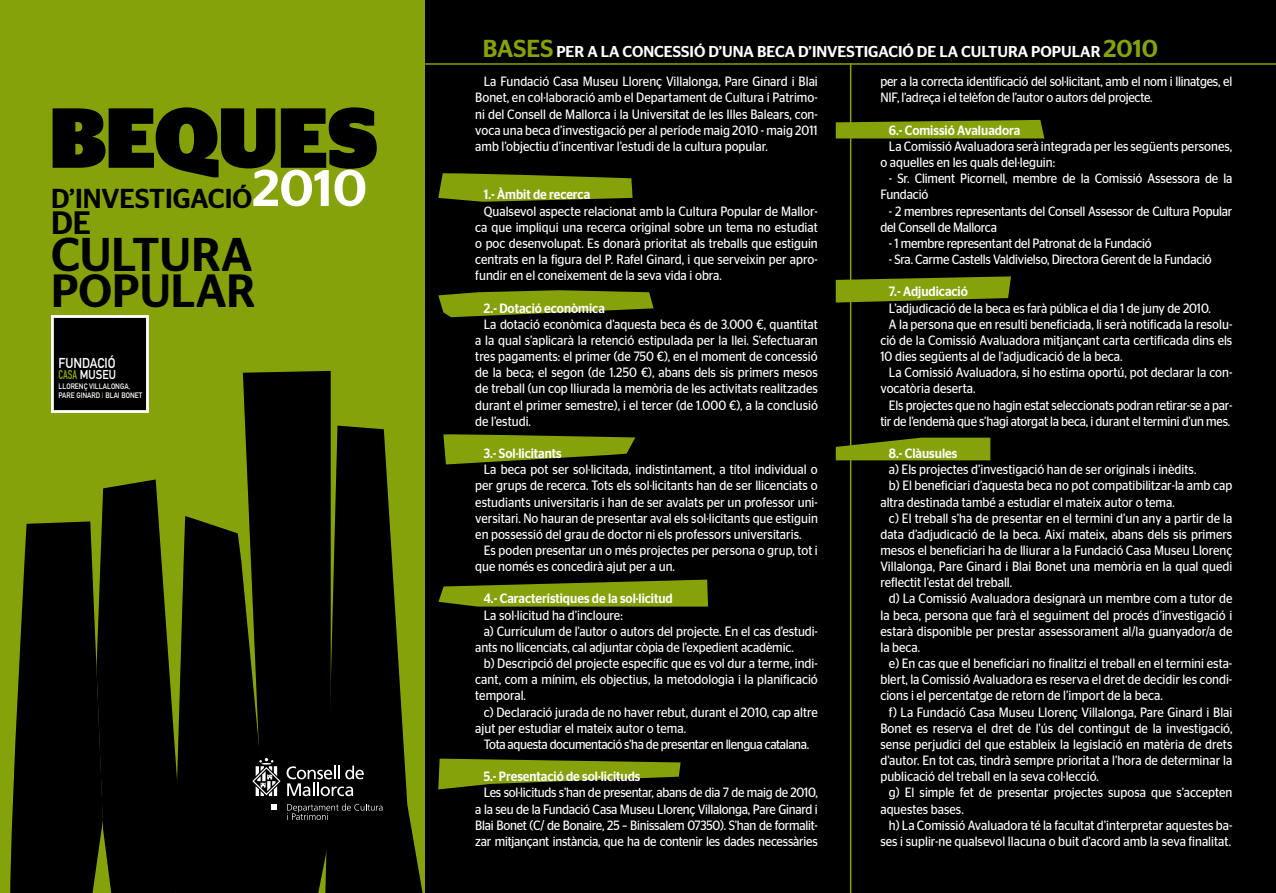
<style>
.page{position:relative;width:1276px;height:893px;background:#fff}
.page>*{position:absolute;margin:0;border:0;box-sizing:border-box;transform-origin:0 0}
.t1{font:900 84.75px "Stag Sans";letter-spacing:-.02em;color:#000}
.t2{font:500 51.45px "Stag Sans";color:#fff}
.t3{font:500 47.25px "Stag Sans";color:#000}
.t4{font:500 46.5px "Stag Sans";color:#000}
.t5{font:500 32.4px "Stag Sans";color:#000}
.t6{font:500 27.45px "Stag Sans";color:#000}
.t7{font:500 15.75px "Stag Sans";color:#fff}
.t8{font:14.1px "DIN Mittelschrift Std";color:#fff;scale:.9 1}
.t9{font:13.5px/16.2px "Stag Sans";color:#fff;text-align:justify;scale:.9 1}
.t10{font:13.5px/16.2px "Stag Sans";letter-spacing:-.02em;color:#fff;scale:.9 1}
.t11{font:500 13.5px "Stag Sans";color:#fff;scale:.9 1}
.t12{font:13.5px "Stag Sans";letter-spacing:-.03em;color:#fff;scale:.9 1}
.t13{font:12.75px "DIN Mittelschrift Std";color:#fff;scale:.9 1}
.t14{font:7.8px "DIN Mittelschrift Std";color:#fff;scale:.9 1}
.s1{font-family:"DIN Engschrift Std";color:#86a20b}
.s2{color:#86a20b}
.s3{font-size:24.6px;color:#86a20b}
</style>
<div class="page">
<div style="left:0;top:0;width:425px;height:893px;background:#86a20b"></div>
<div style="left:243px;top:371px;width:88px;height:522px;background:#000"></div>
<div style="left:425px;top:0;width:851px;height:893px;background:#000"></div>
<svg style="left:10px;top:479px;width:270px;height:414px"></svg>
<svg style="left:286px;top:426px;width:136px;height:467px"></svg>
<svg style="left:836px;top:120px;width:208px;height:19px;background:#799309"></svg>
<svg style="left:836px;top:276px;width:175px;height:27px"></svg>
<svg style="left:836px;top:438px;width:154px;height:22px;background:#779009"></svg>
<svg style="left:438px;top:173px;width:194px;height:29px;background:#6f8609"></svg>
<svg style="left:438px;top:290px;width:215px;height:27px"></svg>
<svg style="left:443px;top:434px;width:192px;height:30px"></svg>
<svg style="left:438px;top:580px;width:270px;height:27px;background:#718909"></svg>
<svg style="left:438px;top:759px;width:242px;height:30px"></svg>
<hr style="left:425px;top:63px;width:851px;height:2px;background:#86a20b">
<hr style="left:850px;top:63px;width:1px;height:830px;background:#86a20b">
<svg style="left:51px;top:315px;width:98px;height:98px;background:#1c1c1c"></svg>
<h1 class="t1" style="left:49px;top:89px;width:331px">BEQUES</h1>
<h2 class="t2" style="left:252px;top:158px;width:116px">2010</h2>
<h3 class="t6" style="left:51px;top:182px;width:203px">D’INVESTIGACIÓ</h3>
<h3 class="t5" style="left:51px;top:204px;width:41px">DE</h3>
<h3 class="t3" style="left:51px;top:228px;width:203px">CULTURA</h3>
<h3 class="t4" style="left:51px;top:264px;width:206px">POPULAR</h3>
<p class="t8" style="left:59px;top:355px;width:65px">FUNDACIÓ</p>
<p class="t13" style="left:59px;top:367px;width:64px"><span class="s1">CASA</span> MUSEU</p>
<p class="t14" style="left:59px;top:381px;width:44px">LLORENÇ VILLAL</p>
<p class="t14" style="left:111px;top:381px;width:23px">ONGA,</p>
<p class="t14" style="left:59px;top:391px;width:25px">PARE GINA</p>
<p class="t14" style="left:92px;top:391px;width:58px">RD <span class="s2">I</span> BLAI BONET</p>
<p class="t7" style="left:483px;top:42px;width:677px"><span class="s3">BASES</span> PER A LA CONCESSIÓ D’UNA BECA D’INVESTIGACIÓ DE LA CULTURA POPULAR <span class="s3">2010</span></p>
<p class="t9" style="left:475px;top:73px;width:382px;text-indent:9px">La Fundació Casa Museu Llorenç Villalonga, Pare Ginard i Blai Bonet, en col·laboració amb el Departament de Cultura i Patrimo&shy;ni del Consell de Mallorca i la Universitat de les Illes Balears, con&shy;voca una beca d’investigació per al període maig 2010 - maig 2011 amb l’objectiu d’incentivar l’estudi de la cultura popular.</p>
<p class="t11" style="left:484px;top:187px;width:120px">1.- Àmbit de recerca</p>
<p class="t9" style="left:475px;top:203px;width:382px;text-indent:9px">Qualsevol aspecte relacionat amb la Cultura Popular de Mallor&shy;ca que impliqui una recerca original sobre un tema no estudiat o poc desenvolupat. Es donarà prioritat als treballs que estiguin centrats en la figura del P. Rafel Ginard, i que serveixin per apro&shy;fundir en el coneixement de la seva vida i obra.</p>
<p class="t11" style="left:484px;top:300px;width:136px">2.- Dotació econòmica</p>
<p class="t9" style="left:475px;top:316px;width:382px;text-indent:9px">La dotació econòmica d’aquesta beca és de 3.000 €, quantitat a la qual s’aplicarà la retenció estipulada per la llei. S’efectuaran tres pagaments: el primer (de 750 €), en el moment de concessió de la beca; el segon (de 1.250 €), abans dels sis primers mesos de treball (un cop lliurada la memòria de les activitats realitzades durant el primer semestre), i el tercer (de 1.000 €), a la conclusió de l’estudi.</p>
<p class="t11" style="left:484px;top:445px;width:88px">3.- Sol·licitants</p>
<p class="t9" style="left:475px;top:461px;width:382px;text-indent:9px">La beca pot ser sol·licitada, indistintament, a títol individual o per grups de recerca. Tots els sol·licitants han de ser llicenciats o estudiants universitaris i han de ser avalats per un professor uni&shy;versitari. No hauran de presentar aval els sol·licitants que estiguin en possessió del grau de doctor ni els professors universitaris.</p>
<p class="t9" style="left:475px;top:542px;width:382px;text-indent:9px">Es poden presentar un o més projectes per persona o grup, tot i que només es concedirà ajut per a un.</p>
<p class="t11" style="left:484px;top:591px;width:211px">4.- Característiques de la sol·licitud</p>
<p class="t9" style="left:484px;top:607px;width:156px">La sol·licitud ha d’incloure:</p>
<p class="t9" style="left:484px;top:623px;width:373px">a) Currículum de l’autor o autors del projecte. En el cas d’estudi-</p>
<p class="t9" style="left:475px;top:639px;width:355px">ants no llicenciats, cal adjuntar còpia de l’expedient acadèmic.</p>
<p class="t9" style="left:484px;top:655px;width:373px">b) Descripció del projecte específic que es vol dur a terme, indi-</p>
<p class="t9" style="left:475px;top:671px;width:382px">cant, com a mínim, els objectius, la metodologia i la planificació</p>
<p class="t9" style="left:475px;top:687px;width:58px">temporal.</p>
<p class="t9" style="left:484px;top:704px;width:373px">c) Declaració jurada de no haver rebut, durant el 2010, cap altre</p>
<p class="t9" style="left:475px;top:720px;width:236px">ajut per estudiar el mateix autor o tema.</p>
<p class="t12" style="left:484px;top:737px;width:363px">Tota aquesta documentació s’ha de presentar en llengua catalana.</p>
<p class="t11" style="left:484px;top:769px;width:176px">5.- Presentació de sol·licituds</p>
<p class="t9" style="left:475px;top:784px;width:382px;text-indent:9px">Les sol·licituds s’han de presentar, abans de dia 7 de maig de 2010, a la seu de la Fundació Casa Museu Llorenç Villalonga, Pare Ginard i Blai Bonet (C/ de Bonaire, 25 – Binissalem 07350). S’han de formalit&shy;zar mitjançant instància, que ha de contenir les dades necessàries</p>
<p class="t10" style="left:880px;top:73px;width:392px">per a la correcta identificació del sol·licitant, amb el nom i llinatges, el<br>NIF, l’adreça i el telèfon de l’autor o autors del projecte.</p>
<p class="t11" style="left:889px;top:122px;width:147px">6.- Comissió Avaluadora</p>
<p class="t9" style="left:880px;top:138px;width:392px;text-indent:9px">La Comissió Avaluadora serà integrada per les següents persones, o aquelles en les quals del·leguin:</p>
<p class="t9" style="left:880px;top:170px;width:392px;text-indent:9px">- Sr. Climent Picornell, membre de la Comissió Assessora de la<br>Fundació</p>
<p class="t10" style="left:880px;top:203px;width:393px;text-indent:9px">- 2 membres representants del Consell Assessor de Cultura Popular del Consell de Mallorca</p>
<p class="t10" style="left:889px;top:235px;width:294px">- 1 membre representant del Patronat de la Fundació</p>
<p class="t10" style="left:889px;top:251px;width:360px">- Sra. Carme Castells Valdivielso, Directora Gerent de la Fundació</p>
<p class="t11" style="left:889px;top:284px;width:89px">7.- Adjudicació</p>
<p class="t9" style="left:889px;top:300px;width:359px">L’adjudicació de la beca es farà pública el dia 1 de juny de 2010.</p>
<p class="t9" style="left:889px;top:316px;width:383px">A la persona que en resulti beneficiada, li serà notificada la resolu-</p>
<p class="t9" style="left:880px;top:332px;width:392px">ció de la Comissió Avaluadora mitjançant carta certificada dins els</p>
<p class="t9" style="left:880px;top:348px;width:270px">10 dies següents al de l’adjudicació de la beca.</p>
<p class="t9" style="left:889px;top:364px;width:383px">La Comissió Avaluadora, si ho estima oportú, pot declarar la con-</p>
<p class="t9" style="left:880px;top:380px;width:107px">vocatòria deserta.</p>
<p class="t10" style="left:889px;top:397px;width:383px">Els projectes que no hagin estat seleccionats podran retirar-se a par-</p>
<p class="t10" style="left:880px;top:413px;width:390px">tir de l’endemà que s’hagi atorgat la beca, i durant el termini d’un mes.</p>
<p class="t11" style="left:889px;top:445px;width:78px">8.- Clàusules</p>
<p class="t9" style="left:889px;top:461px;width:343px">a) Els projectes d’investigació han de ser originals i inèdits.</p>
<p class="t9" style="left:889px;top:477px;width:383px">b) El beneficiari d’aquesta beca no pot compatibilitzar-la amb cap</p>
<p class="t9" style="left:880px;top:494px;width:329px">altra destinada també a estudiar el mateix autor o tema.</p>
<p class="t9" style="left:889px;top:510px;width:383px">c) El treball s’ha de presentar en el termini d’un any a partir de la</p>
<p class="t9" style="left:880px;top:526px;width:392px">data d’adjudicació de la beca. Així mateix, abans dels sis primers</p>
<p class="t9" style="left:880px;top:542px;width:392px">mesos el beneficiari ha de lliurar a la Fundació Casa Museu Llorenç</p>
<p class="t9" style="left:880px;top:558px;width:392px">Villalonga, Pare Ginard i Blai Bonet una memòria en la qual quedi</p>
<p class="t9" style="left:880px;top:574px;width:148px">reflectit l’estat del treball.</p>
<p class="t9" style="left:889px;top:591px;width:383px">d) La Comissió Avaluadora designarà un membre com a tutor de</p>
<p class="t9" style="left:880px;top:607px;width:392px">la beca, persona que farà el seguiment del procés d’investigació i</p>
<p class="t9" style="left:880px;top:623px;width:392px">estarà disponible per prestar assessorament al/la guanyador/a de</p>
<p class="t9" style="left:880px;top:639px;width:46px">la beca.</p>
<p class="t9" style="left:889px;top:655px;width:383px">e) En cas que el beneficiari no finalitzi el treball en el termini esta-</p>
<p class="t9" style="left:880px;top:671px;width:392px">blert, la Comissió Avaluadora es reserva el dret de decidir les condi-</p>
<p class="t9" style="left:880px;top:687px;width:315px">cions i el percentatge de retorn de l’import de la beca.</p>
<p class="t9" style="left:889px;top:704px;width:383px">f) La Fundació Casa Museu Llorenç Villalonga, Pare Ginard i Blai</p>
<p class="t9" style="left:880px;top:720px;width:392px">Bonet es reserva el dret de l’ús del contingut de la investigació,</p>
<p class="t9" style="left:880px;top:736px;width:392px">sense perjudici del que estableix la legislació en matèria de drets</p>
<p class="t9" style="left:880px;top:752px;width:392px">d’autor. En tot cas, tindrà sempre prioritat a l’hora de determinar la</p>
<p class="t9" style="left:880px;top:768px;width:244px">publicació del treball en la seva col·lecció.</p>
<p class="t9" style="left:889px;top:784px;width:383px">g) El simple fet de presentar projectes suposa que s’accepten</p>
<p class="t9" style="left:880px;top:801px;width:94px">aquestes bases.</p>
<p class="t9" style="left:889px;top:817px;width:383px">h) La Comissió Avaluadora té la facultat d’interpretar aquestes ba-</p>
<p class="t9" style="left:880px;top:833px;width:391px">ses i suplir-ne qualsevol llacuna o buit d’acord amb la seva finalitat.</p>
</div>
